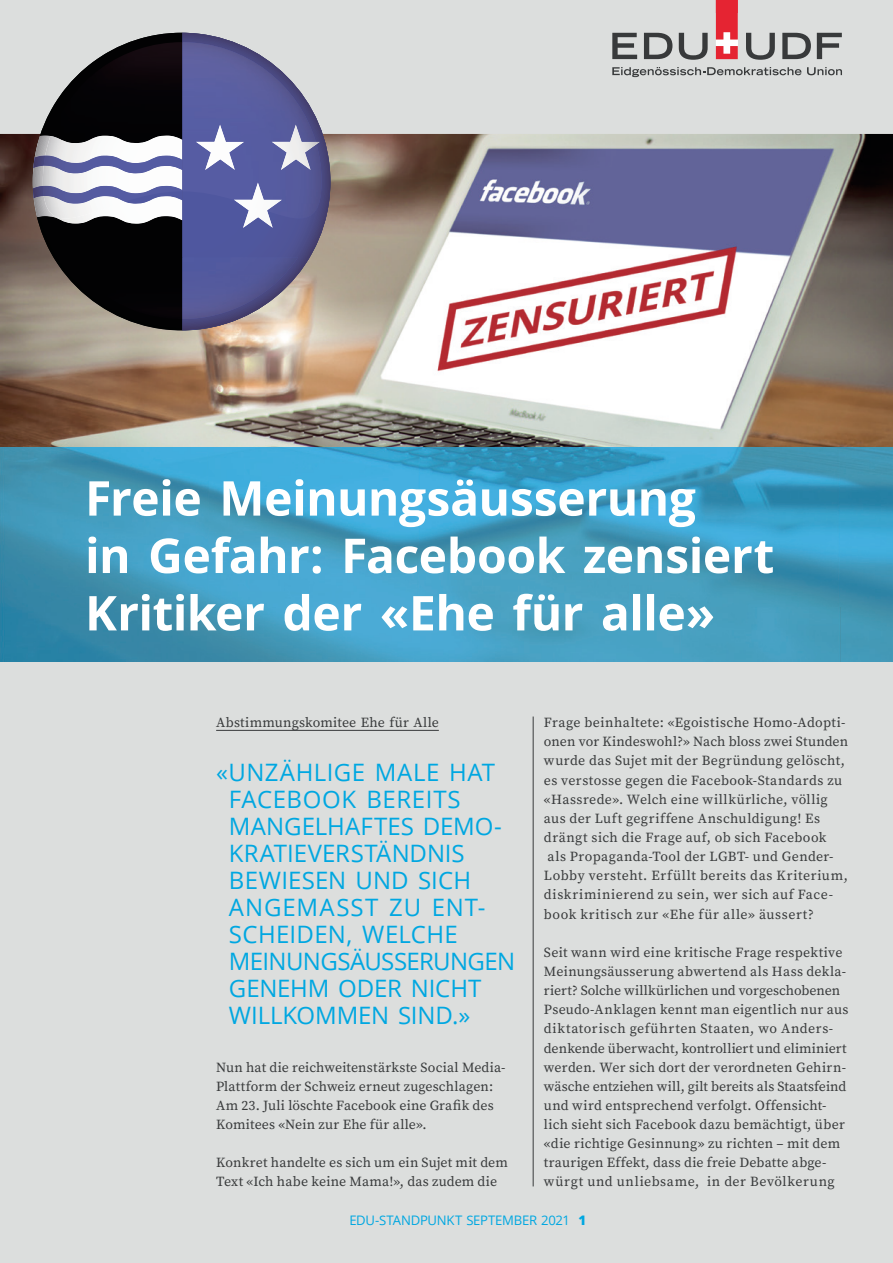
<style>
.page{position:relative;width:893px;height:1263px;background:#dcdedd}
.page>*{position:absolute;margin:0;border:0;box-sizing:border-box;transform-origin:0 0}
.t1{font:24px/27px "Open Sans";letter-spacing:.005em;color:#00a7e1}
.t2{font:13.8px/19.2px "Source Serif Pro";letter-spacing:.02em;color:#383a3b}
.t3{font:13.2px "Open Sans";letter-spacing:-.02em;color:#00a7e1}
.s1{font-weight:800}
</style>
<div class="page">
<svg style="left:612px;top:67px;width:189px;height:10px"></svg>
<svg style="left:807px;top:67px;width:35px;height:8px"></svg>
<svg style="left:612px;top:33px;width:25px;height:26px"></svg>
<svg style="left:644px;top:33px;width:28px;height:26px"></svg>
<svg style="left:679px;top:33px;width:29px;height:27px"></svg>
<svg style="left:746px;top:33px;width:29px;height:27px"></svg>
<svg style="left:782px;top:33px;width:29px;height:26px"></svg>
<svg style="left:817px;top:33px;width:25px;height:26px"></svg>
<svg style="left:716px;top:0;width:22px;height:59px"></svg>
<img style="left:0;top:134px;width:893px;height:313px">
<img style="left:0;top:447px;width:893px;height:214px">
<svg style="left:89px;top:594px;width:624px;height:37px"></svg>
<svg style="left:88px;top:536px;width:685px;height:38px"></svg>
<svg style="left:89px;top:479px;width:606px;height:48px"></svg>
<hr style="left:216px;top:730px;width:223px;height:1px;background:#383a3b">
<hr style="left:533px;top:716px;width:1px;height:470px;background:#383a3b">
<svg style="left:33px;top:33px;width:297px;height:297px"></svg>
<img style="left:50px;top:42px;width:132px;height:94px">
<img style="left:43px;top:136px;width:139px;height:50px">
<img style="left:182px;top:42px;width:140px;height:177px">
<img style="left:196px;top:125px;width:48px;height:45px">
<img style="left:234px;top:182px;width:48px;height:29px">
<img style="left:272px;top:125px;width:45px;height:45px">
<img style="left:44px;top:156px;width:138px;height:17px">
<img style="left:44px;top:204px;width:81px;height:15px">
<img style="left:43px;top:186px;width:139px;height:18px">
<img style="left:66px;top:257px;width:232px;height:62px">
<p class="t2" style="left:216px;top:713px;width:224px">Abstimmungskomitee Ehe für Alle</p>
<h1 class="t1" style="left:229px;top:758px;width:288px;text-indent:-13px">«UNZÄHLIGE MALE HAT<br>FACEBOOK BEREITS<br>MANGELHAFTES DEMO-<br>KRATIEVERSTÄNDNIS<br>BEWIESEN UND SICH<br>ANGEMASST ZU ENT-<br>SCHEIDEN, WELCHE<br>MEINUNGSÄUSSERUNGEN<br>GENEHM ODER NICHT<br>WILLKOMMEN SIND.»</h1>
<p class="t2" style="left:216px;top:1058px;width:291px">Nun hat die reichweitenstärkste Social Media-Plattform der Schweiz erneut zugeschlagen:<br>Am 23. Juli löschte Facebook eine Grafik des Komitees «Nein zur Ehe für alle».</p>
<p class="t2" style="left:216px;top:1154px;width:293px">Konkret handelte es sich um ein Sujet mit dem<br>Text «Ich habe keine Mama!», das zudem die</p>
<p class="t2" style="left:544px;top:713px;width:306px">Frage beinhaltete: «Egoistische Homo-Adopti&shy;onen vor Kindeswohl?» Nach bloss zwei Stunden wurde das Sujet mit der Begründung gelöscht, es verstosse gegen die Facebook-Standards zu «Hassrede». Welch eine willkürliche, völlig aus der Luft gegriffene Anschuldigung! Es drängt sich die Frage auf, ob sich Facebook als Propaganda-Tool der LGBT- und Gender-Lobby versteht. Erfüllt bereits das Kriterium, diskriminierend zu sein, wer sich auf Face&shy;book kritisch zur «Ehe für alle» äussert?</p>
<p class="t2" style="left:544px;top:943px;width:306px">Seit wann wird eine kritische Frage respektive Meinungsäusserung abwertend als Hass dekla&shy;riert? Solche willkürlichen und vorgeschobenen Pseudo-Anklagen kennt man eigentlich nur aus diktatorisch geführten Staaten, wo Anders&shy;denkende überwacht, kontrolliert und eliminiert werden. Wer sich dort der verordneten Gehirn&shy;wäsche entziehen will, gilt bereits als Staatsfeind und wird entsprechend verfolgt. Offensicht&shy;lich sieht sich Facebook dazu bemächtigt, über «die richtige Gesinnung» zu richten – mit dem traurigen Effekt, dass die freie Debatte abge&shy;würgt und unliebsame, in der Bevölkerung</p>
<p class="t3" style="left:349px;top:1211px;width:238px">EDU-STANDPUNKT SEPTEMBER 2021 <span class="s1">1</span></p>
</div>
